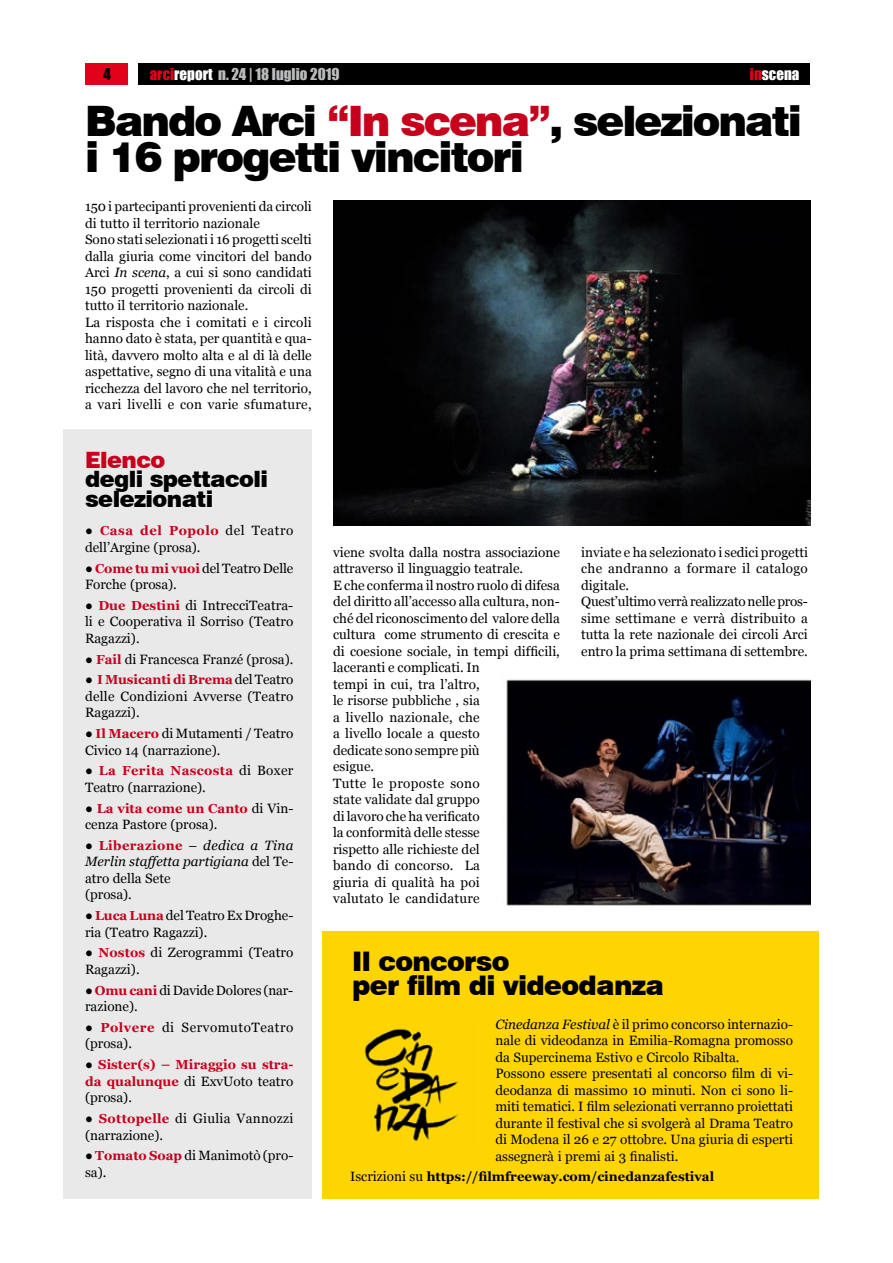
<style>
.page{position:relative;width:893px;height:1263px;background:#fff}
.page>*{position:absolute;margin:0;border:0;box-sizing:border-box;transform-origin:0 0}
.t1{font:900 42px/36px "Swiss 721 BT";letter-spacing:-.05em;color:#000}
.t2{font:900 27px/24px "Swiss 721 BT";letter-spacing:-.025em;color:#000}
.t3{font:900 22.5px/19.5px "Swiss 721 BT";letter-spacing:-.025em;color:#000}
.t4{font:900 22.5px "Swiss 721 BT";color:#c7001c}
.t5{font:15px "Impact";color:#b9bbbc}
.t6{font:15px "Impact";color:#fff}
.t7{font:15px "Impact";color:#000}
.t8{font:13.5px/16.5px "Georgia";color:#000}
.t9{font:13.5px/16.5px "Georgia";letter-spacing:.02em;color:#000}
.t10{font:italic 13.5px/16.5px "Georgia";color:#000}
.t11{font:13.5px/16.5px "Georgia";letter-spacing:.04em;color:#000}
.t12{font:700 13.05px "Georgia";color:#c7001c}
.t13{font:700 13.05px "Georgia";color:#000}
.t14{font:700 13.05px "Georgia";letter-spacing:.025em;color:#c7001c}
.t15{font:700 13.05px "Georgia";letter-spacing:.04em;color:#c7001c}
.s1{color:#e2001a}
.s2{color:#fff}
.s3{color:#c7001c}
.s4{font-style:italic}
.s5{color:#000}
.s6{font-weight:400;font-size:13.5px;color:#000}
.s7{font-weight:700;font-size:13.05px}
.s8{font-weight:700;font-size:13.05px;color:#c7001c}
.s9{font-weight:700;font-style:normal;font-size:13.05px}
.s10{font-weight:700;font-style:normal;font-size:13.05px;color:#c7001c}
.s11{font-style:normal}
.s12{font-weight:400;font-size:13.5px}
</style>
<div class="page">
<div style="left:85px;top:64px;width:43px;height:21px;background:#e2001a"></div>
<div style="left:138px;top:64px;width:672px;height:21px;background:#000"></div>
<div style="left:64px;top:429px;width:248px;height:770px;background:#e9e9ea"></div>
<div style="left:322px;top:931px;width:497px;height:268px;background:#fed501"></div>
<img style="left:333px;top:201px;width:477px;height:324px">
<img style="left:506px;top:679px;width:304px;height:227px">
<img style="left:364px;top:1028px;width:94px;height:113px">
<p class="t7" style="left:104px;top:62px;width:9px">4</p>
<p class="t5" style="left:150px;top:62px;width:191px"><span class="s1">arci</span><span class="s2">report</span> n. 24 | 18 luglio 2019</p>
<p class="t6" style="left:750px;top:62px;width:51px"><span class="s1">in</span>scena</p>
<h1 class="t1" style="left:85px;top:103px;width:718px">Bando Arci <span class="s3">“In scena”</span>, selezionati i 16 progetti vincitori</h1>
<p class="t8" style="left:85px;top:198px;width:228px">150 i partecipanti provenienti da circoli di tutto il territorio nazionale<br>Sono stati selezionati i 16 progetti scelti dalla giuria come vincitori del bando Arci <span class="s4">In scena</span>, a cui si sono candidati 150 progetti provenienti da circoli di tutto il territorio nazionale.<br>La risposta che i comitati e i circoli hanno dato è stata, per quantità e qua&shy;lità, davvero molto alta e al di là delle aspettative, segno di una vitalità e una ricchezza del lavoro che nel territorio, a vari livelli e con varie sfumature,</p>
<h3 class="t4" style="left:85px;top:446px;width:82px">Elenco</h3>
<h3 class="t3" style="left:85px;top:469px;width:185px">degli spettacoli selezionati</h3>
<p class="t15" style="left:85px;top:522px;width:210px"><span class="s5">●</span> Casa del Popolo <span class="s6">del Teatro</span></p>
<p class="t8" style="left:85px;top:539px;width:117px">dell’Argine (prosa).</p>
<p class="t8" style="left:85px;top:560px;width:210px"><span class="s7">●</span> <span class="s8">Come tu mi vuoi</span> del Teatro Delle<br>Forche (prosa).</p>
<p class="t8" style="left:85px;top:597px;width:210px;text-align:justify"><span class="s7">●</span> <span class="s8">Due Destini</span> di IntrecciTeatra&shy;li e Cooperativa il Sorriso (Teatro Ragazzi).</p>
<p class="t8" style="left:85px;top:651px;width:210px"><span class="s7">●</span> <span class="s8">Fail</span> di Francesca Franzé (prosa).</p>
<p class="t12" style="left:85px;top:671px;width:210px"><span class="s5">●</span> I Musicanti di Brema <span class="s6">del Teatro</span></p>
<p class="t9" style="left:85px;top:688px;width:210px">delle Condizioni Avverse (Teatro<br>Ragazzi).</p>
<p class="t8" style="left:85px;top:725px;width:210px"><span class="s7">●</span> <span class="s8">Il Macero</span> di Mutamenti / Teatro<br>Civico 14 (narrazione).</p>
<p class="t14" style="left:85px;top:762px;width:210px"><span class="s5">●</span> La Ferita Nascosta <span class="s6">di Boxer</span></p>
<p class="t8" style="left:85px;top:779px;width:122px">Teatro (narrazione).</p>
<p class="t12" style="left:85px;top:800px;width:210px"><span class="s5">●</span> La vita come un Canto <span class="s6">di Vin-</span></p>
<p class="t8" style="left:85px;top:816px;width:134px">cenza Pastore (prosa).</p>
<p class="t10" style="left:85px;top:837px;width:210px"><span class="s9">●</span> <span class="s10">Liberazione</span> – dedica a Tina<br>Merlin staffetta partigiana <span class="s11">del Te&shy;atro della Sete<br>(prosa).</span></p>
<p class="t8" style="left:85px;top:907px;width:210px"><span class="s7">●</span> <span class="s8">Luca Luna</span> del Teatro Ex Droghe&shy;ria (Teatro Ragazzi).</p>
<p class="t8" style="left:85px;top:945px;width:210px"><span class="s7">●</span> <span class="s8">Nostos</span> di Zerogrammi (Teatro<br>Ragazzi).</p>
<p class="t8" style="left:85px;top:982px;width:210px"><span class="s7">●</span> <span class="s8">Omu cani</span> di Davide Dolores (nar&shy;razione).</p>
<p class="t11" style="left:85px;top:1019px;width:210px"><span class="s7">●</span> <span class="s8">Polvere</span> di ServomutoTeatro (prosa).</p>
<p class="t12" style="left:85px;top:1056px;width:210px"><span class="s5">●</span> Sister(s) – Miraggio su stra-</p>
<p class="t8" style="left:85px;top:1073px;width:210px"><span class="s8">da qualunque</span> di ExvUoto teatro (prosa).</p>
<p class="t9" style="left:85px;top:1110px;width:210px"><span class="s7">●</span> <span class="s8">Sottopelle</span> di Giulia Vannozzi (narrazione).</p>
<p class="t8" style="left:85px;top:1147px;width:210px"><span class="s7">●</span> <span class="s8">Tomato Soap</span> di Manimotò (pro&shy;sa).</p>
<p class="t8" style="left:333px;top:544px;width:228px">viene svolta dalla nostra associazione attraverso il linguaggio teatrale.<br>E che conferma il nostro ruolo di difesa del diritto all’accesso alla cultura, non&shy;ché del riconoscimento del valore della cultura come strumento di crescita e di coesione sociale, in tempi difficili, laceranti e complicati. In<br>tempi in cui, tra l’altro,<br>le risorse pubbliche , sia<br>a livello nazionale, che<br>a livello locale a questo<br>dedicate sono sempre più<br>esigue.<br>Tutte le proposte sono<br>state validate dal gruppo<br>di lavoro che ha verificato<br>la conformità delle stesse<br>rispetto alle richieste del<br>bando di concorso. La<br>giuria di qualità ha poi<br>valutato le candidature</p>
<p class="t8" style="left:581px;top:544px;width:228px">inviate e ha selezionato i sedici progetti che andranno a formare il catalogo digitale.<br>Quest’ultimo verrà realizzato nelle pros&shy;sime settimane e verrà distribuito a tutta la rete nazionale dei circoli Arci entro la prima settimana di settembre.</p>
<h2 class="t2" style="left:352px;top:949px;width:313px">Il concorso<br>per film di videodanza</h2>
<p class="t8" style="left:495px;top:1016px;width:299px"><span class="s4">Cinedanza Festival</span> è il primo concorso internazio&shy;nale di videodanza in Emilia-Romagna promosso da Supercinema Estivo e Circolo Ribalta.<br>Possono essere presentati al concorso film di vi&shy;deodanza di massimo 10 minuti. Non ci sono li&shy;miti tematici. I film selezionati verranno proiettati durante il festival che si svolgerà al Drama Teatro di Modena il 26 e 27 ottobre. Una giuria di esperti assegnerà i premi ai 3 finalisti.</p>
<p class="t13" style="left:350px;top:1168px;width:366px"><span class="s12">Iscrizioni su</span> https://filmfreeway.com/cinedanzafestival</p>
</div>
